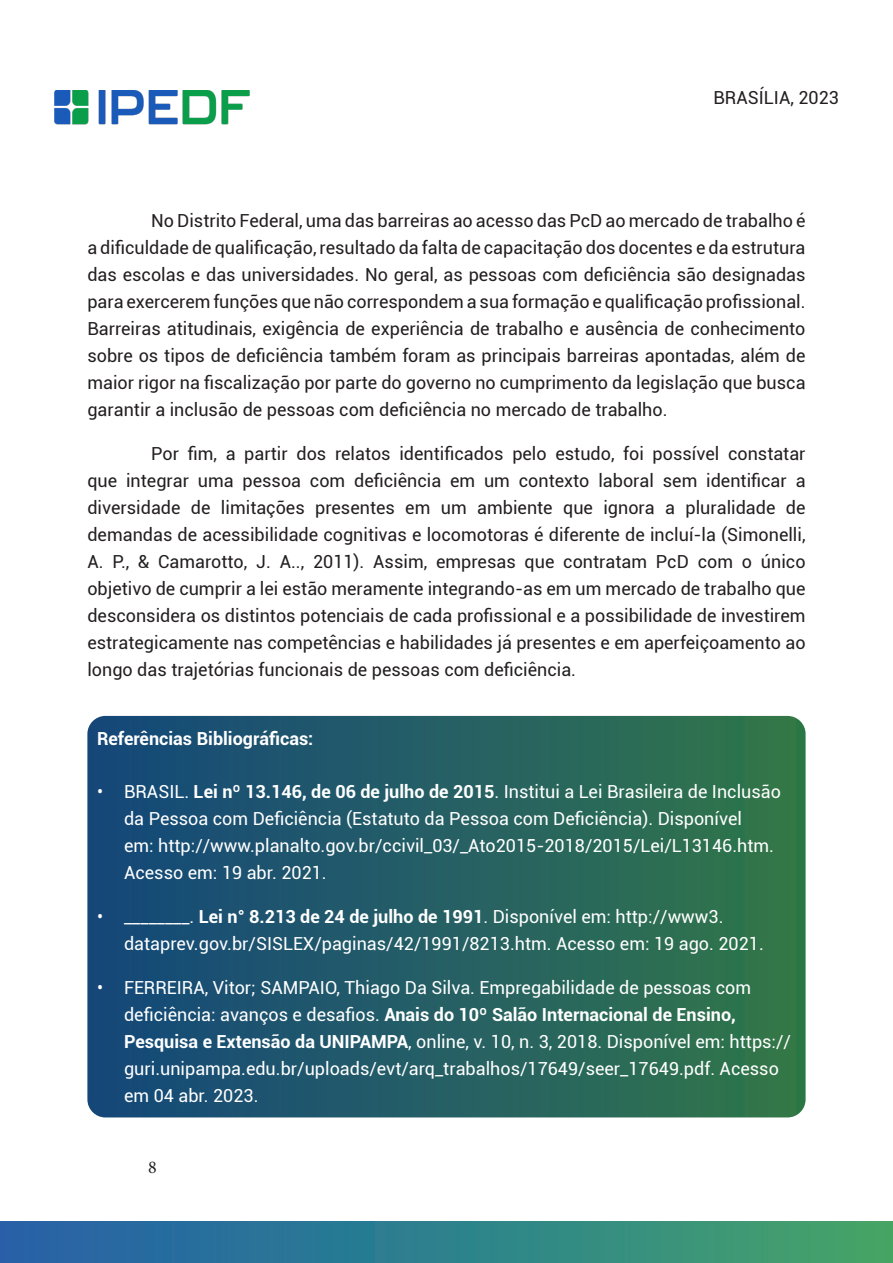
<style>
.page{position:relative;width:893px;height:1263px;background:#fff}
.page>*{position:absolute;margin:0;border:0;box-sizing:border-box;transform-origin:0 0}
.t1{font:18px/27px "Roboto";color:#231f20;text-align:justify}
.t2{font:18px/27px "Roboto";color:#fff}
.t3{font:700 18px "Roboto";color:#fff}
.t4{font:18px "Minion Pro";color:#231f20}
.s1{font-weight:700}
</style>
<div class="page">
<div style="left:0;top:1222px;width:893px;height:41px;background:linear-gradient(to right,#215fac,#42a569)"></div>
<img style="left:54px;top:90px;width:196px;height:34px">
<svg style="left:87px;top:716px;width:719px;height:401px;background:#245f62"></svg>
<p class="t1" style="left:713px;top:83px;width:127px">BRASÍLIA, 2023</p>
<p class="t1" style="left:87px;top:207px;width:720px;text-indent:64px">No Distrito Federal, uma das barreiras ao acesso das PcD ao mercado de trabalho é a dificuldade de qualificação, resultado da falta de capacitação dos docentes e da estrutura das escolas e das universidades. No geral, as pessoas com deficiência são designadas para exercerem funções que não correspondem a sua formação e qualificação profissional.<br>Barreiras atitudinais, exigência de experiência de trabalho e ausência de conhecimento sobre os tipos de deficiência também foram as principais barreiras apontadas, além de maior rigor na fiscalização por parte do governo no cumprimento da legislação que busca garantir a inclusão de pessoas com deficiência no mercado de trabalho.</p>
<p class="t1" style="left:87px;top:440px;width:720px;text-indent:64px">Por fim, a partir dos relatos identificados pelo estudo, foi possível constatar que integrar uma pessoa com deficiência em um contexto laboral sem identificar a diversidade de limitações presentes em um ambiente que ignora a pluralidade de demandas de acessibilidade cognitivas e locomotoras é diferente de incluí-la (Simonelli, A. P., &amp; Camarotto, J. A.., 2011). Assim, empresas que contratam PcD com o único objetivo de cumprir a lei estão meramente integrando-as em um mercado de trabalho que desconsidera os distintos potenciais de cada profissional e a possibilidade de investirem estrategicamente nas competências e habilidades já presentes e em aperfeiçoamento ao longo das trajetórias funcionais de pessoas com deficiência.</p>
<p class="t3" style="left:97px;top:726px;width:218px">Referências Bibliográficas:</p>
<p class="t2" style="left:124px;top:777px;width:658px;text-indent:-27px">• BRASIL. <span class="s1">Lei nº 13.146, de 06 de julho de 2015</span>. Institui a Lei Brasileira de Inclusão da Pessoa com Deficiência (Estatuto da Pessoa com Deficiência). Disponível<br>em: http://www.planalto.gov.br/ccivil_03/_Ato2015-2018/2015/Lei/L13146.htm.<br>Acesso em: 19 abr. 2021.</p>
<p class="t2" style="left:124px;top:902px;width:641px;text-indent:-27px">• ________. <span class="s1">Lei n° 8.213 de 24 de julho de 1991</span>. Disponível em: http://www3. dataprev.gov.br/SISLEX/paginas/42/1991/8213.htm. Acesso em: 19 ago. 2021.</p>
<p class="t2" style="left:124px;top:973px;width:668px;text-indent:-27px">• FERREIRA, Vitor; SAMPAIO, Thiago Da Silva. Empregabilidade de pessoas com deficiência: avanços e desafios. <span class="s1">Anais do 10º Salão Internacional de Ensino, Pesquisa e Extensão da UNIPAMPA</span>, online, v. 10, n. 3, 2018. Disponível em: https:// guri.unipampa.edu.br/uploads/evt/arq_trabalhos/17649/seer_17649.pdf. Acesso em 04 abr. 2023.</p>
<p class="t4" style="left:148px;top:1156px;width:10px">8</p>
</div>
